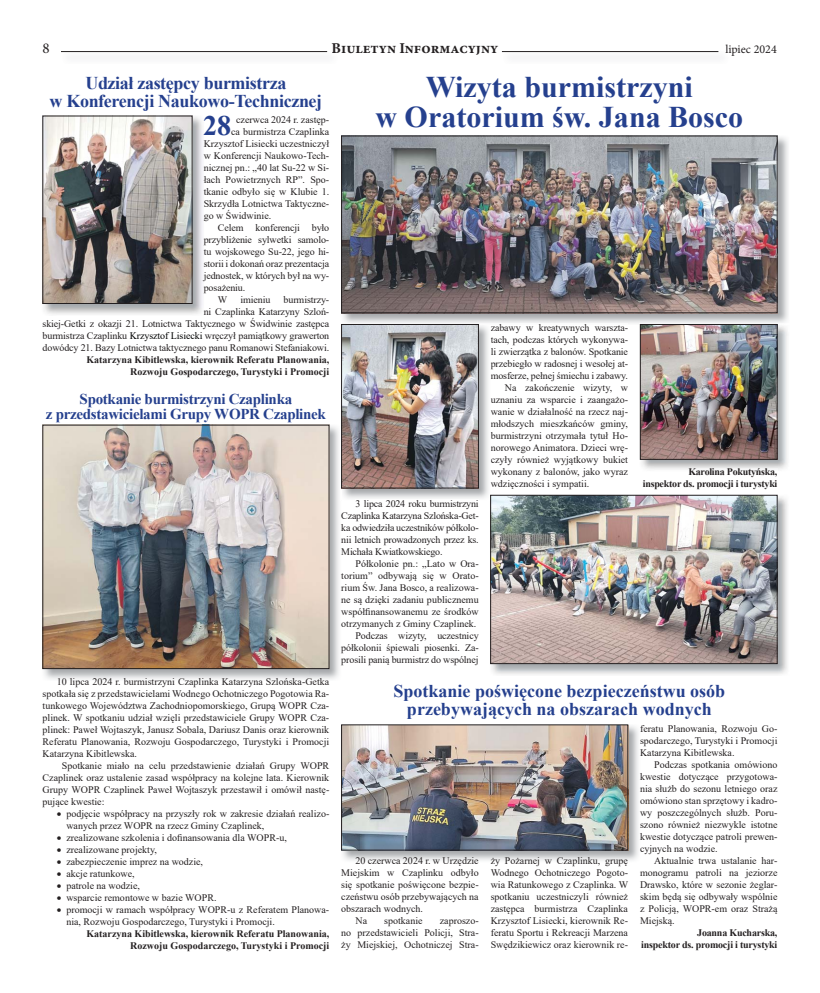
<style>
.page{position:relative;width:820px;height:993px;background:#fff}
.page>*{position:absolute;margin:0;border:0;box-sizing:border-box;transform-origin:0 0}
.t1{font:700 30px/30px "Times New Roman";color:#25408e;text-align:center}
.t2{font:700 28.1px "Times New Roman";color:#25408e}
.t3{font:700 18px/18px "Times New Roman";color:#25408e;text-align:center}
.t4{font:700 18px/18px "Times New Roman";letter-spacing:-.02em;color:#25408e;text-align:center}
.t5{font:700 15px/15px "Times New Roman";letter-spacing:-.02em;color:#25408e;text-align:center}
.t6{font:700 15px "Minion Pro";color:#231f20}
.t7{font:15px "Minion Pro";color:#231f20}
.t8{font:12px "Minion Pro";color:#231f20}
.t9{font:10px/12px "Times New Roman";color:#231f20;text-align:justify}
.t10{font:700 10px/12px "Times New Roman";color:#231f20;text-align:right}
.t11{font:700 10px/12px "Times New Roman";letter-spacing:-.025em;color:#231f20;text-align:right}
.t12{font:700 10px/12px "Times New Roman";letter-spacing:-.02em;color:#231f20;text-align:right}
.t13{font:10px "Times New Roman";letter-spacing:-.02em;color:#231f20}
.s1{color:#010202}
</style>
<div class="page">
<hr style="left:61px;top:51px;width:266px;height:1px;background:#231f20">
<hr style="left:501px;top:51px;width:217px;height:1px;background:#231f20">
<img style="left:42px;top:424px;width:297px;height:255px">
<img style="left:45px;top:426px;width:282px;height:240px">
<img style="left:341px;top:724px;width:298px;height:137px">
<img style="left:343px;top:726px;width:282px;height:122px">
<div style="left:341px;top:724px;width:286px;height:126px;border:1px solid #231f20"></div>
<img style="left:42px;top:115px;width:161px;height:200px">
<img style="left:45px;top:118px;width:145px;height:183px">
<img style="left:341px;top:135px;width:447px;height:188px">
<img style="left:343px;top:138px;width:432px;height:173px">
<div style="left:341px;top:136px;width:436px;height:177px;border:1px solid #231f20"></div>
<img style="left:639px;top:324px;width:149px;height:146px">
<img style="left:688px;top:468px;width:89px;height:2px">
<img style="left:641px;top:326px;width:134px;height:131px">
<div style="left:639px;top:324px;width:138px;height:135px;border:1px solid #231f20"></div>
<img style="left:341px;top:324px;width:148px;height:175px">
<img style="left:343px;top:326px;width:133px;height:160px">
<div style="left:341px;top:324px;width:137px;height:164px;border:1px solid #231f20"></div>
<img style="left:490px;top:494px;width:297px;height:181px">
<img style="left:492px;top:497px;width:283px;height:164px">
<div style="left:490px;top:495px;width:287px;height:168px;border:1px solid #231f20"></div>
<h3 class="t7" style="left:43px;top:43px;width:9px">8</h3>
<h3 class="t6" style="left:331px;top:43px;width:168px">Biuletyn Informacyjny</h3>
<p class="t8" style="left:725px;top:45px;width:53px">lipiec 2024</p>
<h3 class="t4" style="left:50px;top:74px;width:274px">Udział zastępcy burmistrza<br>w Konferencji Naukowo-Technicznej</h3>
<h2 class="t2" style="left:203px;top:110px;width:30px">28</h2>
<p class="t9" style="left:236px;top:113px;width:95px">czerwca 2024 r. zastęp-</p>
<p class="t9" style="left:231px;top:125px;width:100px">ca burmistrza Czaplinka</p>
<p class="t9" style="left:204px;top:137px;width:127px">Krzysztof Lisiecki uczestniczył</p>
<p class="t9" style="left:204px;top:149px;width:127px">w Konferencji Naukowo-Tech-</p>
<p class="t9" style="left:204px;top:161px;width:127px">nicznej pn.: „40 lat Su-22 w Si-</p>
<p class="t9" style="left:204px;top:173px;width:127px">łach Powietrznych RP”. Spo-</p>
<p class="t9" style="left:204px;top:185px;width:127px">tkanie odbyło się w Klubie 1.</p>
<p class="t9" style="left:204px;top:197px;width:127px">Skrzydła Lotnictwa Taktyczne-</p>
<p class="t9" style="left:204px;top:209px;width:69px">go w Świdwinie.</p>
<p class="t9" style="left:218px;top:221px;width:113px">Celem konferencji było</p>
<p class="t9" style="left:204px;top:233px;width:127px">przybliżenie sylwetki samolo-</p>
<p class="t9" style="left:204px;top:245px;width:127px">tu wojskowego Su-22, jego hi-</p>
<p class="t9" style="left:204px;top:257px;width:127px">storii i dokonań oraz prezentacja</p>
<p class="t9" style="left:204px;top:269px;width:127px">jednostek, w których był na wy-</p>
<p class="t9" style="left:204px;top:281px;width:43px">posażeniu.</p>
<p class="t9" style="left:218px;top:293px;width:11px">W</p>
<p class="t9" style="left:240px;top:293px;width:31px">imieniu</p>
<p class="t9" style="left:43px;top:293px;width:288px;text-align:right">burmistrzy-<br>ni Czaplinka Katarzyny Szloń-<br>skiej-Getki z okazji 21. Lotnictwa Taktycznego w Świdwinie zastępca burmistrza Czaplinku <span class="s1">Krzysztof Lisiecki</span> wręczył pamiątkowy grawerton dowódcy 21. Bazy Lotnictwa taktycznego panu Romanowi Stefaniakowi.</p>
<p class="t10" style="left:86px;top:353px;width:244px">Katarzyna Kibitlewska, kierownik Referatu Planowania,<br>Rozwoju Gospodarczego, Turystyki i Promocji</p>
<h3 class="t5" style="left:46px;top:391px;width:281px">Spotkanie burmistrzyni Czaplinka<br>z przedstawicielami Grupy WOPR Czaplinek</h3>
<p class="t9" style="left:43px;top:675px;width:288px;text-indent:14px">10 lipca 2024 r. burmistrzyni Czaplinka Katarzyna Szlońska-Getka spotkała się z przedstawicielami Wodnego Ochotniczego Pogotowia Ra&shy;tunkowego Województwa Zachodniopomorskiego, Grupą WOPR Cza&shy;plinek. W spotkaniu udział wzięli przedstawiciele Grupy WOPR Cza&shy;plinek: Paweł Wojtaszyk, Janusz Sobala, Dariusz Danis oraz kierownik Referatu Planowania, Rozwoju Gospodarczego, Turystyki i Promocji Katarzyna Kibitlewska.</p>
<p class="t9" style="left:43px;top:759px;width:288px;text-indent:19px">Spotkanie miało na celu przedstawienie działań Grupy WOPR Czaplinek oraz ustalenie zasad współpracy na kolejne lata. Kierownik Grupy WOPR Czaplinek Paweł Wojtaszyk przestawił i omówił nastę&shy;pujące kwestie:</p>
<p class="t9" style="left:66px;top:807px;width:264px;text-indent:-10px">• podjęcie współpracy na przyszły rok w zakresie działań realizo&shy;wanych przez WOPR na rzecz Gminy Czaplinek,</p>
<p class="t9" style="left:57px;top:831px;width:231px">• zrealizowane szkolenia i dofinansowania dla WOPR-u,</p>
<p class="t9" style="left:57px;top:843px;width:102px">• zrealizowane projekty,</p>
<p class="t9" style="left:57px;top:855px;width:148px">• zabezpieczenie imprez na wodzie,</p>
<p class="t9" style="left:57px;top:867px;width:79px">• akcje ratunkowe,</p>
<p class="t9" style="left:57px;top:879px;width:85px">• patrole na wodzie,</p>
<p class="t9" style="left:57px;top:891px;width:161px">• wsparcie remontowe w bazie WOPR.</p>
<p class="t9" style="left:66px;top:903px;width:264px;text-indent:-10px">• promocji w ramach współpracy WOPR-u z Referatem Planowa&shy;nia, Rozwoju Gospodarczego, Turystyki i Promocji.</p>
<p class="t10" style="left:86px;top:927px;width:244px">Katarzyna Kibitlewska, kierownik Referatu Planowania,<br>Rozwoju Gospodarczego, Turystyki i Promocji</p>
<h1 class="t1" style="left:375px;top:72px;width:369px">Wizyta burmistrzyni<br>w Oratorium św. Jana Bosco</h1>
<p class="t9" style="left:341px;top:497px;width:139px;text-indent:67px">ro u urm strzyni Czaplinka Katarzyna Szlońska-Get&shy;ka odwiedziła uczestników półkolo&shy;nii letnich prowadzonych przez ks.<br>Michała Kwiatkowskiego.</p>
<p class="t9" style="left:341px;top:557px;width:139px;text-align:right">Półkolonie pn.: „Lato w Ora&shy;torium” odbywają się w Orato&shy;rium Św. Jana Bosco, a realizowa&shy;ne są dzięki zadaniu publicznemu współfinansowanemu ze środków otrzymanych z Gminy Czaplinek.<br>Podczas wizyty, uczestnicy półkolonii śpiewali piosenki. Za&shy;prosili panią burmistrz do wspólnej</p>
<p class="t13" style="left:355px;top:497px;width:81px">3 lipca 2024 k b</p>
<p class="t9" style="left:450px;top:497px;width:4px">i</p>
<p class="t9" style="left:499px;top:321px;width:6px">b</p>
<p class="t9" style="left:538px;top:321px;width:6px">k</p>
<p class="t9" style="left:584px;top:321px;width:6px">h</p>
<p class="t9" style="left:490px;top:321px;width:139px">za awy w reatywnyc warszta-</p>
<p class="t9" style="left:490px;top:333px;width:139px">tach, podczas których wykonywa-</p>
<p class="t9" style="left:490px;top:345px;width:139px">li zwierzątka z balonów. Spotkanie</p>
<p class="t9" style="left:490px;top:357px;width:139px">przebiegło w radosnej i wesołej at-</p>
<p class="t9" style="left:490px;top:369px;width:139px">mosferze, pełnej śmiechu i zabawy.</p>
<p class="t9" style="left:504px;top:381px;width:125px">Na zakończenie wizyty, w</p>
<p class="t9" style="left:490px;top:393px;width:139px">uznaniu za wsparcie i zaangażo-</p>
<p class="t9" style="left:490px;top:405px;width:139px">wanie w działalność na rzecz naj-</p>
<p class="t9" style="left:490px;top:417px;width:139px">młodszych mieszkańców gminy,</p>
<p class="t9" style="left:490px;top:429px;width:139px">burmistrzyni otrzymała tytuł Ho-</p>
<p class="t9" style="left:490px;top:441px;width:139px">norowego Animatora. Dzieci wrę-</p>
<p class="t9" style="left:490px;top:453px;width:139px">czyły również wyjątkowy bukiet</p>
<p class="t9" style="left:490px;top:465px;width:139px">wykonany z balonów, jako wyraz</p>
<p class="t9" style="left:490px;top:477px;width:100px">wdzięczności i sympatii.</p>
<p class="t11" style="left:642px;top:465px;width:136px">Karolina Pokutyńska,<br>inspektor ds. promocji i turystyki</p>
<h3 class="t3" style="left:393px;top:682px;width:333px">Spotkanie poświęcone bezpieczeństwu osób przebywających na obszarach wodnych</h3>
<p class="t9" style="left:355px;top:854px;width:125px">20 czerwca 2024 r. w Urzędzie</p>
<p class="t9" style="left:341px;top:866px;width:139px">Miejskim w Czaplinku odbyło</p>
<p class="t9" style="left:341px;top:878px;width:139px">się spotkanie poświęcone bezpie-</p>
<p class="t9" style="left:341px;top:890px;width:139px">czeństwu osób przebywających na</p>
<p class="t9" style="left:341px;top:902px;width:83px">obszarach wodnych.</p>
<p class="t9" style="left:355px;top:914px;width:13px">Na</p>
<p class="t9" style="left:384px;top:914px;width:40px">spotkanie</p>
<p class="t9" style="left:341px;top:914px;width:139px;text-indent:98px">zaproszo&shy;no przedstawicieli Policji, Stra&shy;ży Miejskiej, Ochotniczej Stra-</p>
<p class="t9" style="left:490px;top:854px;width:139px">ży Pożarnej w Czaplinku, grupę Wodnego Ochotniczego Pogoto&shy;wia Ratunkowego z Czaplinka. W spotkaniu uczestniczyli również zastępca burmistrza Czaplinka Krzysztof Lisiecki, kierownik Re&shy;feratu Sportu i Rekreacji Marzena Swędzikiewicz oraz kierownik re-</p>
<p class="t9" style="left:639px;top:722px;width:139px">feratu Planowania, Rozwoju Go&shy;spodarczego, Turystyki i Promocji Katarzyna Kibitlewska.</p>
<p class="t9" style="left:639px;top:758px;width:139px;text-indent:14px">Podczas spotkania omówiono kwestie dotyczące przygotowa&shy;nia służb do sezonu letniego oraz omówiono stan sprzętowy i kadro&shy;wy poszczególnych służb. Poru&shy;szono również niezwykle istotne kwestie dotyczące patroli prewen&shy;cyjnych na wodzie.</p>
<p class="t9" style="left:639px;top:854px;width:139px;text-indent:14px">Aktualnie trwa ustalanie har&shy;monogramu patroli na jeziorze Drawsko, które w sezonie żeglar&shy;skim będą się odbywały wspólnie z Policją, WOPR-em oraz Strażą Miejską.</p>
<p class="t12" style="left:641px;top:926px;width:138px">Joanna Kucharska,<br>inspektor ds. promocji i turystyki</p>
</div>
